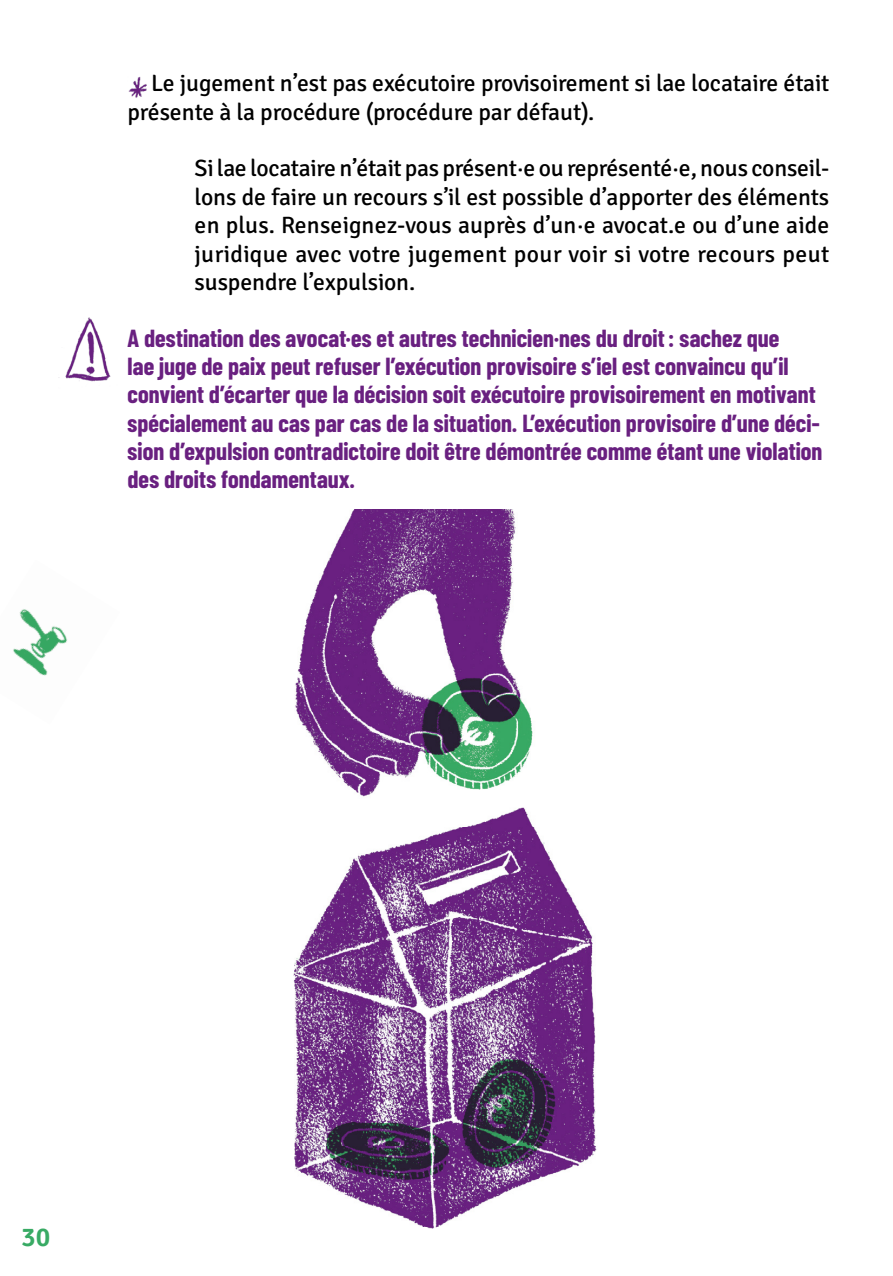
<style>
.page{position:relative;width:893px;height:1276px;background:#fff}
.page>*{position:absolute;margin:0;border:0;box-sizing:border-box;transform-origin:0 0}
.t1{font:300 27px "Signika";color:#38aa64}
.t2{font:700 24.75px/28.3px "Barlow Condensed";letter-spacing:.005em;color:#692080}
.t3{font:300 23.62px/28.3px "Signika";letter-spacing:-.005em;color:#000}
</style>
<div class="page">
<img style="left:128px;top:76px;width:18px;height:22px">
<img style="left:58px;top:317px;width:53px;height:65px">
<img style="left:294px;top:509px;width:303px;height:717px">
<img style="left:13px;top:609px;width:55px;height:67px">
<p class="t3" style="left:128px;top:68px;width:703px;text-indent:24px">Le jugement n’est pas exécutoire provisoirement si lae locataire était présente à la procédure (procédure par défaut).</p>
<p class="t3" style="left:195px;top:153px;width:636px;text-align:justify">Si lae locataire n’était pas présent·e ou représenté·e, nous conseil&shy;lons de faire un recours s’il est possible d’apporter des éléments en plus. Renseignez-vous auprès d’un·e avocat.e ou d’une aide juridique avec votre jugement pour voir si votre recours peut suspendre l’expulsion.</p>
<p class="t2" style="left:128px;top:322px;width:696px">A destination des avocat·es et autres technicien·nes du droit : sachez que<br>lae juge de paix peut refuser l’exécution provisoire s’iel est convaincu qu’il convient d’écarter que la décision soit exécutoire provisoirement en motivant spécialement au cas par cas de la situation. L’exécution provisoire d’une déci&shy;sion d’expulsion contradictoire doit être démontrée comme étant une violation des droits fondamentaux.</p>
<p class="t1" style="left:21px;top:1217px;width:31px">30</p>
</div>
